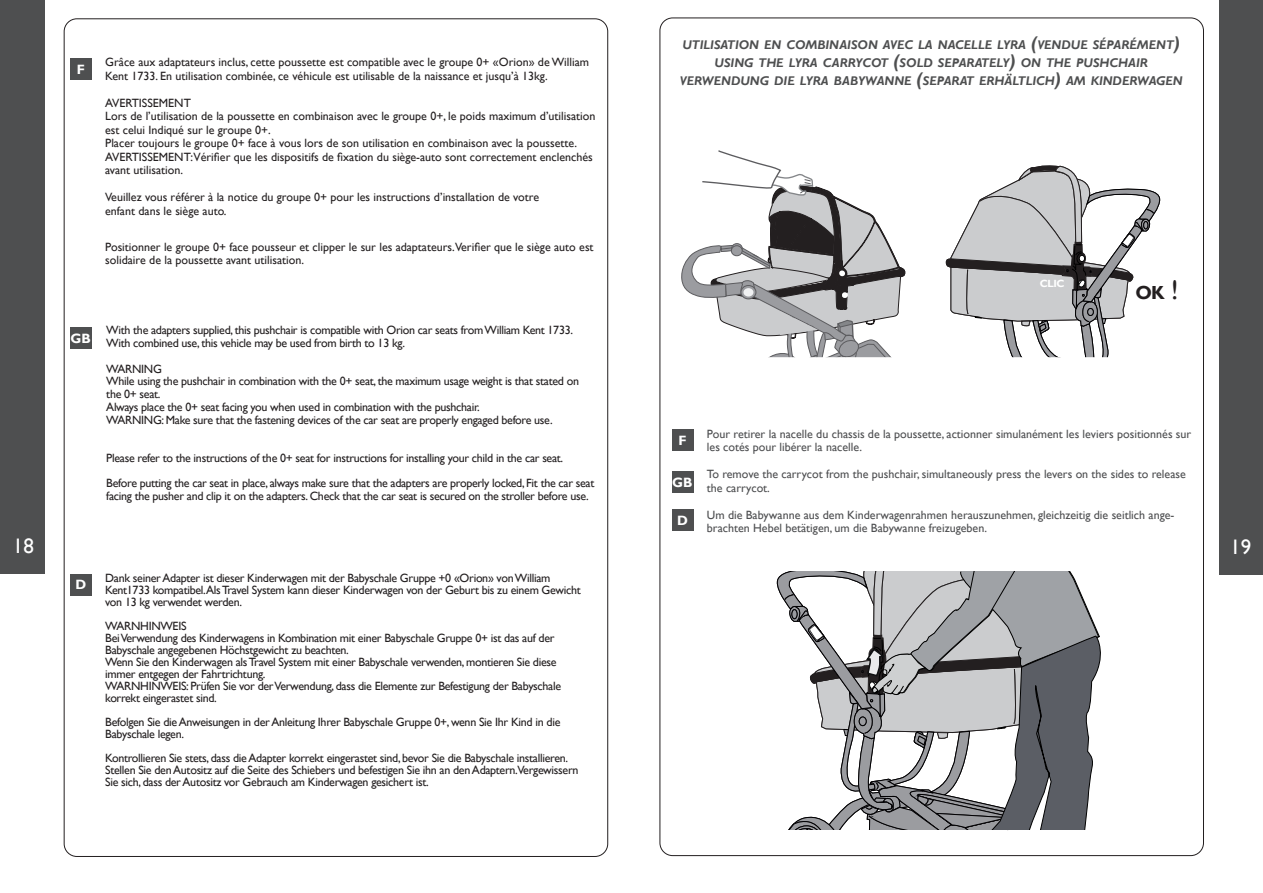
<style>
.page{position:relative;width:1263px;height:893px;background:#fff}
.page>*{position:absolute;margin:0;border:0;box-sizing:border-box;transform-origin:0 0}
.t1{font:21px "Gill Sans";color:#fff}
.Intro{font:700 18.9px "Gill Sans";color:#231f20}
.t2{font:700 13.5px "Gill Sans";color:#fff}
.titreint1{font:italic 700 12.6px "Gill Sans";color:#4e4f50}
.Intro-2{font:12px/12px "Gill Sans";letter-spacing:-.025em;color:#231f20}
.Intro-3{font:12px/13.5px "Gill Sans";color:#231f20}
.texteint{font:12px/13.5px "Gill Sans";color:#4d4e50}
.texteint-2{font:12px/13.5px "Gill Sans";color:#231f20}
.Intro-4{font:700 10.35px "Gill Sans";color:#fff}
.s1{font-size:18px}
.s2{font-weight:400;font-size:27px}
</style>
<div class="page">
<svg style="left:681px;top:150px;width:225px;height:207px"></svg>
<svg style="left:946px;top:165px;width:214px;height:192px"></svg>
<div style="left:672px;top:471px;width:21px;height:22px;background:#4e4f50"></div>
<div style="left:672px;top:510px;width:21px;height:21px;background:#4e4f50"></div>
<div style="left:672px;top:430px;width:21px;height:21px;background:#4e4f50"></div>
<svg style="left:776px;top:572px;width:325px;height:258px"></svg>
<div style="left:0;top:0;width:45px;height:574px;background:#4e4f50"></div>
<div style="left:70px;top:327px;width:21px;height:22px;background:#4e4f50"></div>
<div style="left:70px;top:574px;width:21px;height:21px;background:#4e4f50"></div>
<div style="left:70px;top:58px;width:21px;height:22px;background:#4e4f50"></div>
<div style="left:1219px;top:0;width:44px;height:575px;background:#4e4f50"></div>
<p class="t1" style="left:13px;top:533px;width:22px">18</p>
<p class="t2" style="left:77px;top:61px;width:10px">F</p>
<p class="Intro-3" style="left:105px;top:55px;width:485px">Grâce aux adaptateurs inclus, cette poussette est compatible avec le groupe 0+ «Orion» de William<br>Kent 1733. En utilisation combinée, ce véhicule est utilisable de la naissance et jusqu’à 13kg.</p>
<p class="Intro-3" style="left:105px;top:96px;width:87px">AVERTISSEMENT</p>
<p class="Intro-3" style="left:105px;top:109px;width:492px">Lors de l’utilisation de la poussette en combinaison avec le groupe 0+, le poids maximum d’utilisation est celui Indiqué sur le groupe 0+.</p>
<p class="Intro-3" style="left:105px;top:136px;width:473px">Placer toujours le groupe 0+ face à vous lors de son utilisation en combinaison avec la poussette.</p>
<p class="Intro-3" style="left:105px;top:150px;width:489px">AVERTISSEMENT:Vérifier que les dispositifs de fixation du siège-auto sont correctement enclenchés avant utilisation.</p>
<p class="Intro-3" style="left:105px;top:190px;width:435px">Veuillez vous référer à la notice du groupe 0+ pour les instructions d’installation de votre</p>
<p class="Intro-3" style="left:105px;top:204px;width:123px">enfant dans le siège auto.</p>
<p class="texteint-2" style="left:105px;top:240px;width:490px">Positionner le groupe 0+ face pousseur et clipper le sur les adaptateurs.Verifier que le siège auto est solidaire de la poussette avant utilisation.</p>
<p class="t2" style="left:71px;top:330px;width:22px">GB</p>
<p class="Intro-2" style="left:106px;top:324px;width:468px;line-height:12.8px">With the adapters supplied, this pushchair is compatible with Orion car seats from William Kent 1733.<br>With combined use, this vehicle may be used from birth to 13 kg.</p>
<p class="Intro-2" style="left:106px;top:363px;width:57px">WARNING</p>
<p class="Intro-2" style="left:106px;top:375px;width:474px;line-height:12.8px">While using the pushchair in combination with the 0+ seat, the maximum usage weight is that stated on the 0+ seat.</p>
<p class="Intro-2" style="left:106px;top:401px;width:375px">Always place the 0+ seat facing you when used in combination with the pushchair.</p>
<p class="Intro-2" style="left:106px;top:414px;width:448px">WARNING: Make sure that the fastening devices of the car seat are properly engaged before use.</p>
<p class="Intro-2" style="left:106px;top:452px;width:458px">Please refer to the instructions of the 0+ seat for instructions for installing your child in the car seat.</p>
<p class="Intro-2" style="left:106px;top:477px;width:490px;line-height:12.8px">Before putting the car seat in place, always make sure that the adapters are properly locked, Fit the car seat facing the pusher and clip it on the adapters. Check that the car seat is secured on the stroller before use.</p>
<p class="t2" style="left:75px;top:577px;width:12px">D</p>
<p class="Intro-2" style="left:105px;top:572px;width:477px">Dank seiner Adapter ist dieser Kinderwagen mit der Babyschale Gruppe +0 «Orion» von William<br>Kent1733 kompatibel.Als Travel System kann dieser Kinderwagen von der Geburt bis zu einem Gewicht von 13 kg verwendet werden.</p>
<p class="Intro-2" style="left:105px;top:620px;width:83px">WARNHINWEIS</p>
<p class="Intro-2" style="left:105px;top:632px;width:451px">Bei Verwendung des Kinderwagens in Kombination mit einer Babyschale Gruppe 0+ ist das auf der<br>Babyschale angegebenen Höchstgewicht zu beachten.</p>
<p class="Intro-2" style="left:105px;top:656px;width:453px">Wenn Sie den Kinderwagen als Travel System mit einer Babyschale verwenden, montieren Sie diese immer entgegen der Fahrtrichtung.</p>
<p class="Intro-2" style="left:105px;top:680px;width:457px">WARNHINWEIS: Prüfen Sie vor der Verwendung, dass die Elemente zur Befestigung der Babyschale korrekt eingerastet sind.</p>
<p class="Intro-2" style="left:105px;top:716px;width:457px">Befolgen Sie die Anweisungen in der Anleitung Ihrer Babyschale Gruppe 0+, wenn Sie Ihr Kind in die<br>Babyschale legen.</p>
<p class="Intro-2" style="left:105px;top:752px;width:464px">Kontrollieren Sie stets, dass die Adapter korrekt eingerastet sind, bevor Sie die Babyschale installieren.</p>
<p class="Intro-2" style="left:105px;top:764px;width:475px">Stellen Sie den Autositz auf die Seite des Schiebers und befestigen Sie ihn an den Adaptern.Vergewissern<br>Sie sich, dass der Autositz vor Gebrauch am Kinderwagen gesichert ist.</p>
<p class="titreint1" style="left:682px;top:37px;width:499px">UTILISATION EN COMBINAISON AVEC LA NACELLE LYRA <span class="s1">(</span>VENDUE SÉPARÉMENT<span class="s1">)</span></p>
<p class="titreint1" style="left:714px;top:55px;width:435px">USING THE LYRA CARRYCOT <span class="s1">(</span>SOLD SEPARATELY<span class="s1">)</span> ON THE PUSHCHAIR</p>
<p class="titreint1" style="left:680px;top:73px;width:504px">VERWENDUNG DIE LYRA BABYWANNE <span class="s1">(</span>SEPARAT ERHÄLTLICH<span class="s1">)</span> AM KINDERWAGEN</p>
<p class="Intro-4" style="left:1040px;top:277px;width:7px">CLIC</p>
<p class="Intro" style="left:1135px;top:282px;width:44px">OK <span class="s2">!</span></p>
<p class="t2" style="left:678px;top:433px;width:10px">F</p>
<p class="t2" style="left:672px;top:474px;width:22px">GB</p>
<p class="t2" style="left:677px;top:512px;width:12px">D</p>
<p class="texteint" style="left:707px;top:427px;width:486px">Pour retirer la nacelle du chassis de la poussette, actionner simulanément les leviers positionnés sur les cotés pour libérer la nacelle.</p>
<p class="texteint" style="left:707px;top:467px;width:480px">To remove the carrycot from the pushchair, simultaneously press the levers on the sides to release the carrycot.</p>
<p class="texteint" style="left:707px;top:508px;width:469px">Um die Babywanne aus dem Kinderwagenrahmen herauszunehmen, gleichzeitig die seitlich ange&shy;brachten Hebel betätigen, um die Babywanne freizugeben.</p>
<p class="t1" style="left:1230px;top:534px;width:22px">19</p>
</div>
